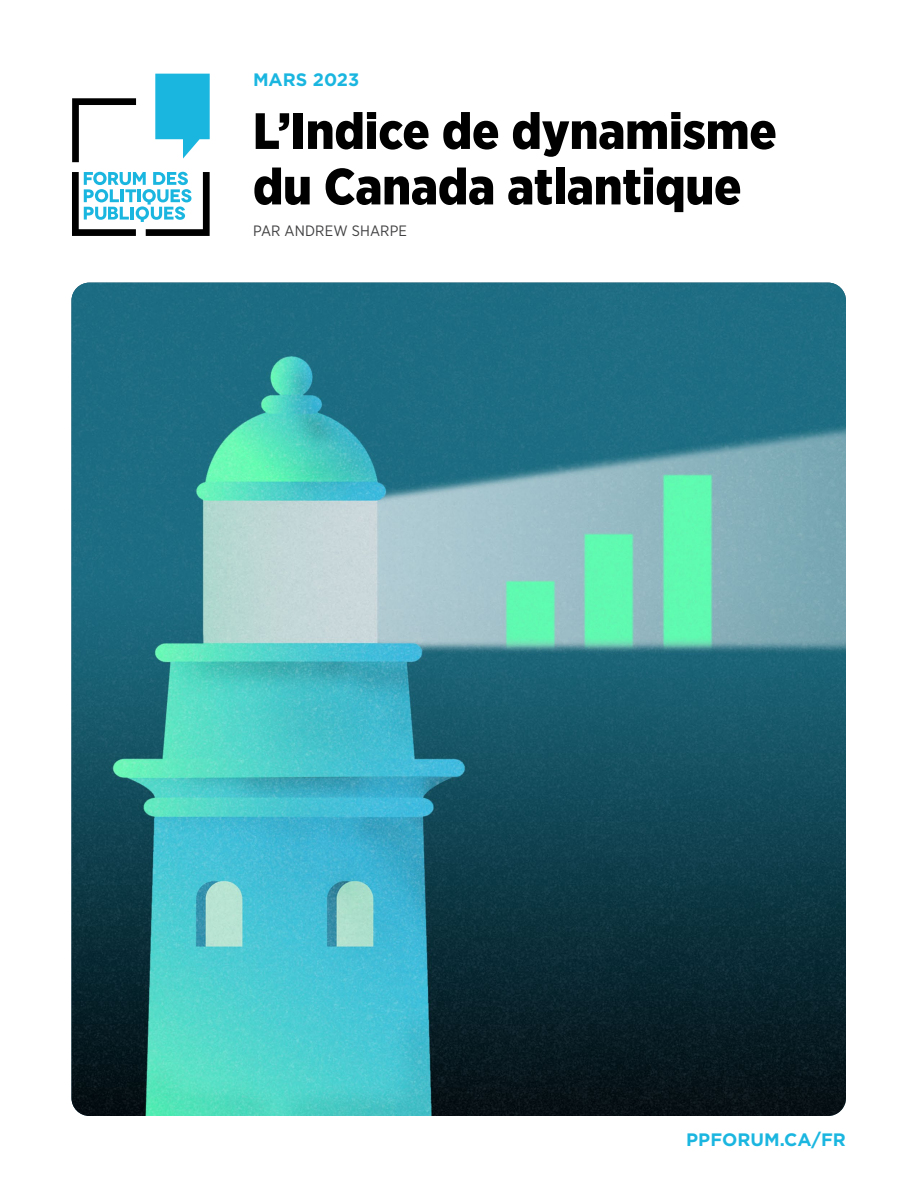
<style>
.page{position:relative;width:918px;height:1188px;background:#fff}
.page>*{position:absolute;margin:0;border:0;box-sizing:border-box;transform-origin:0 0}
.t1{font:900 51px/55.5px "Gotham Narrow";color:#000}
.t2{font:700 18px "Gotham";color:#1bb6e0}
.t3{font:15px "Gotham Narrow";letter-spacing:.01em;color:#414042}
</style>
<div class="page">
<img style="left:71px;top:283px;width:775px;height:833px">
<svg style="left:72px;top:172px;width:138px;height:64px"></svg>
<svg style="left:155px;top:74px;width:55px;height:85px"></svg>
<svg style="left:72px;top:98px;width:64px;height:64px"></svg>
<p class="t2" style="left:253px;top:68px;width:108px">MARS 2023</p>
<p class="t1" style="left:253px;top:103px;width:525px">L’Indice de dynamisme du Canada atlantique</p>
<p class="t3" style="left:253px;top:221px;width:155px">PAR ANDREW SHARPE</p>
<p class="t2" style="left:686px;top:1128px;width:161px">PPFORUM.CA/FR</p>
</div>
